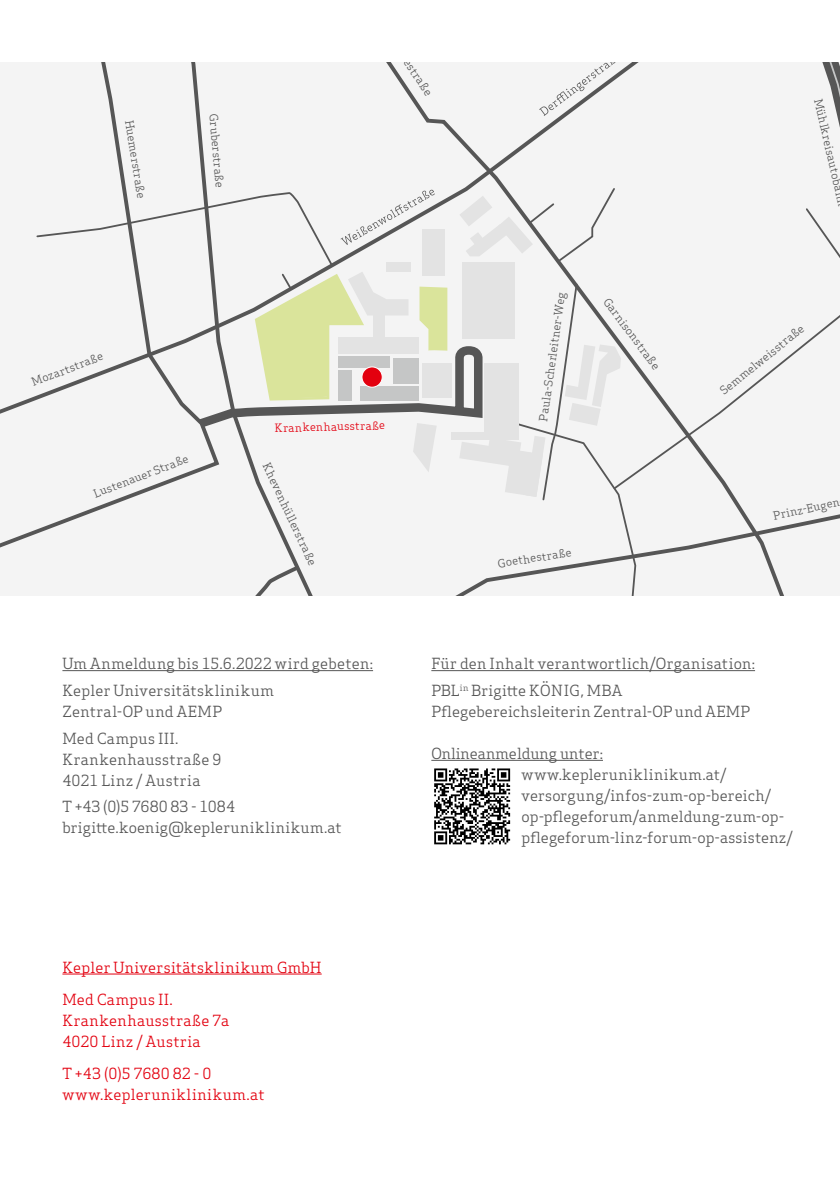
<style>
.page{position:relative;width:840px;height:1191px;background:#fff}
.page>*{position:absolute;margin:0;border:0;box-sizing:border-box;transform-origin:0 0}
.t1{font:15px/21px "Apex Serif";letter-spacing:.015em;color:#565656}
.t2{font:15px/21px "Apex Serif";letter-spacing:.02em;color:#e3000f}
.t3{font:11.2px "Apex Serif";color:#565656}
.t4{font:11.2px "Apex Serif";color:#e3000f}
</style>
<div class="page">
<hr style="left:62px;top:973px;width:259px;height:1px;background:#e3000f">
<hr style="left:62px;top:670px;width:311px;height:1px;background:#565656">
<hr style="left:431px;top:670px;width:323px;height:1px;background:#565656">
<hr style="left:431px;top:760px;width:171px;height:1px;background:#565656">
<div style="left:636px;top:456px;width:49px;height:139px;background:#f4f4f4"></div>
<div style="left:0;top:62px;width:685px;height:394px;background:#f4f4f4"></div>
<div style="left:685px;top:62px;width:18px;height:533px;background:#f4f4f4"></div>
<div style="left:703px;top:62px;width:136px;height:533px;background:#f4f4f4"></div>
<svg style="left:0;top:186px;width:636px;height:409px"></svg>
<svg style="left:538px;top:62px;width:82px;height:54px"></svg>
<div style="left:338px;top:356px;width:51px;height:12px;background:#c5c6c6"></div>
<div style="left:338px;top:370px;width:13px;height:30px;background:#c5c6c6"></div>
<div style="left:360px;top:386px;width:58px;height:14px;background:#c5c6c6"></div>
<div style="left:393px;top:358px;width:25px;height:25px;background:#c5c6c6"></div>
<div style="left:362px;top:367px;width:20px;height:20px;background:#e3000f;border-radius:50%"></div>
<div style="left:361px;top:366px;width:21px;height:21px;border:1px solid #fff;border-radius:50%"></div>
<svg style="left:434px;top:768px;width:76px;height:76px"></svg>
<p class="t3" style="left:136px;top:119px;width:81px;rotate:81deg">Huemerstraße</p>
<p class="t3" style="left:220px;top:113px;width:76px;rotate:85deg">Gruberstraße</p>
<p class="t3" style="left:30px;top:376px;width:77px;rotate:-21deg">Mozartstraße</p>
<p class="t3" style="left:91px;top:487px;width:102px;rotate:-21deg">Lustenauer Straße</p>
<p class="t4" style="left:274px;top:421px;width:112px;rotate:-2deg">Krankenhausstraße</p>
<p class="t3" style="left:273px;top:461px;width:113px;rotate:65deg">Khevenhüllerstraße</p>
<p class="t1" style="left:62px;top:650px;width:312px;line-height:26.6px">Um Anmeldung bis 15.6.2022 wird gebeten:<br>Kepler Universitätsklinikum</p>
<p class="t1" style="left:62px;top:698px;width:161px;line-height:26.6px">Zentral-OP und AEMP<br>Med Campus III.</p>
<p class="t1" style="left:62px;top:748px;width:160px">Krankenhausstraße 9<br>4021 Linz / Austria</p>
<p class="t1" style="left:62px;top:796px;width:281px">T +43 (0)5 7680 83 - 1084 brigitte.koenig@kepleruniklinikum.at</p>
<p class="t2" style="left:62px;top:950px;width:260px;line-height:32.4px">Kepler Universitätsklinikum GmbH<br>Med Campus II.</p>
<p class="t2" style="left:62px;top:1009px;width:168px">Krankenhausstraße 7a<br>4020 Linz / Austria</p>
<p class="t2" style="left:62px;top:1063px;width:203px">T +43 (0)5 7680 82 - 0 www.kepleruniklinikum.at</p>
<p class="t3" style="left:536px;top:420px;width:131px;rotate:-82deg">Paula-Scherleitner-W eg</p>
<p class="t3" style="left:611px;top:295px;width:87px;rotate:53deg">Garnisonstraße</p>
<p class="t3" style="left:496px;top:556px;width:76px;rotate:-9deg">Goethestraße</p>
<p class="t3" style="left:824px;top:97px;width:96px;rotate:77deg">Mühlkreisautoba</p>
<p class="t3" style="left:716px;top:387px;width:106px;rotate:-39deg">Semmelw eisstraße</p>
<p class="t3" style="left:771px;top:509px;width:69px;rotate:-12deg">Prinz-Eugen</p>
<p class="t1" style="left:431px;top:650px;width:325px;line-height:26.6px">Für den Inhalt verantwortlich/Organisation:<br>PBL<sup>in</sup> Brigitte KÖNIG, MBA</p>
<p class="t1" style="left:431px;top:700px;width:320px">Pflegebereichsleiterin Zentral-OP und AEMP</p>
<p class="t1" style="left:521px;top:742px;width:273px;text-indent:-90px">Onlineanmeldung unter: www.kepleruniklinikum.at/ versorgung/infos-zum-op-bereich/ op-pflegeforum/anmeldung-zum-op&shy;pflegeforum-linz-forum-op-assistenz/</p>
</div>
